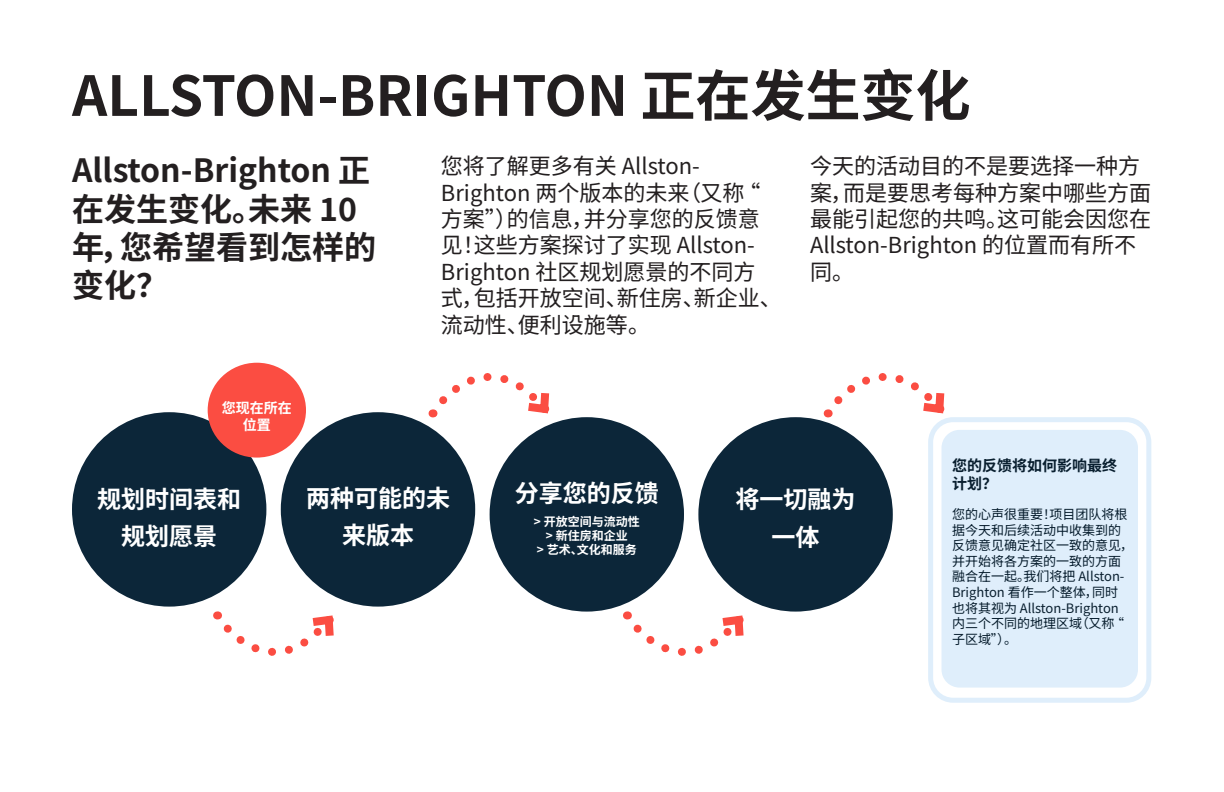
<style>
.page{position:relative;width:1224px;height:792px;background:#fff}
.page>*{position:absolute;margin:0;border:0;box-sizing:border-box;transform-origin:0 0}
.t1{font:100 55px "Noto Sans SC";color:#231f20}
.Body{font:100 32px/38.4px "Noto Sans SC";color:#231f20}
.t2{font:100 24px/37.4px "Noto Sans SC";color:#fff;text-align:center}
.t3{font:100 22px/26.4px "Noto Sans SC";color:#231f20}
.t4{font:100 15px/18px "Noto Sans SC";color:#091f2f}
.t5{font:100 14px/16.8px "Noto Sans SC";color:#fff;text-align:center}
.t6{font:100 13px/15.6px "Noto Sans SC";color:#091f2f}
.t7{font:100 12px "Noto Sans SC";color:#fff}
</style>
<div class="page">
<div style="left:942px;top:430px;width:196px;height:258px;background:#dfeefb;border-radius:18px"></div>
<div style="left:928px;top:417px;width:223px;height:286px;border:5px solid #dfeefb;border-radius:22px"></div>
<div style="left:72px;top:412px;width:194px;height:195px;background:#0c2639;border-radius:50%"></div>
<div style="left:281px;top:412px;width:194px;height:195px;background:#0c2639;border-radius:50%"></div>
<div style="left:490px;top:417px;width:194px;height:195px;background:#0c2639;border-radius:50%"></div>
<div style="left:698px;top:417px;width:195px;height:195px;background:#0c2639;border-radius:50%"></div>
<div style="left:208px;top:363px;width:98px;height:95px;background:#fb4d42;border-radius:50%"></div>
<svg style="left:216px;top:611px;width:118px;height:45px"></svg>
<svg style="left:626px;top:611px;width:118px;height:45px"></svg>
<svg style="left:432px;top:373px;width:118px;height:45px"></svg>
<svg style="left:827px;top:373px;width:122px;height:45px"></svg>
<p class="t1" style="left:72px;top:65px;width:900px">ALLSTON-BRIGHTON 正在发生变化</p>
<p class="Body" style="left:72px;top:152px;width:305px">Allston-Brighton 正在发生变化。未来 10年，您希望看到怎样的</p>
<p class="t3" style="left:441px;top:153px;width:342px">您将了解更多有关 Allston-<br>Brighton 两个版本的未来（又称 “方案”）的信息，并分享您的反馈意见！这些方案探讨了实现 Allston-<br>Brighton 社区规划愿景的不同方式，包括开放空间、新住房、新企业、流动性、便利设施等。</p>
<p class="t3" style="left:810px;top:153px;width:342px">今天的活动目的不是要选择一种方案，而是要思考每种方案中哪些方面最能引起您的共鸣。这可能会因您在<br>Allston-Brighton 的位置而有所不同。</p>
<h2 class="t5" style="left:222px;top:400px;width:71px">您现在所在位置</h2>
<p class="t2" style="left:97px;top:481px;width:145px">规划时间表和规划愿景</p>
<p class="t2" style="left:306px;top:480px;width:145px">两种可能的未来版本</p>
<p class="t2" style="left:515px;top:475px;width:145px">分享您的反馈</p>
<p class="t7" style="left:534px;top:515px;width:107px">&gt; 开放空间与流动性</p>
<p class="t7" style="left:546px;top:529px;width:83px">&gt; 新住房和企业</p>
<p class="t7" style="left:537px;top:543px;width:101px">&gt; 艺术、文化和服务</p>
<p class="t2" style="left:736px;top:481px;width:121px">将一切融为一体</p>
<p class="t4" style="left:952px;top:457px;width:166px">您的反馈将如何影响最终计划？</p>
<p class="t6" style="left:952px;top:507px;width:183px">您的心声很重要！项目团队将根据今天和后续活动中收集到的反馈意见确定社区一致的意见，并开始将各方案的一致的方面融合在一起。我们将把 Allston-<br>Brighton 看作一个整体，同时也将其视为 Allston-Brighton内三个不同的地理区域（又称 “子区域”）。</p>
</div>
